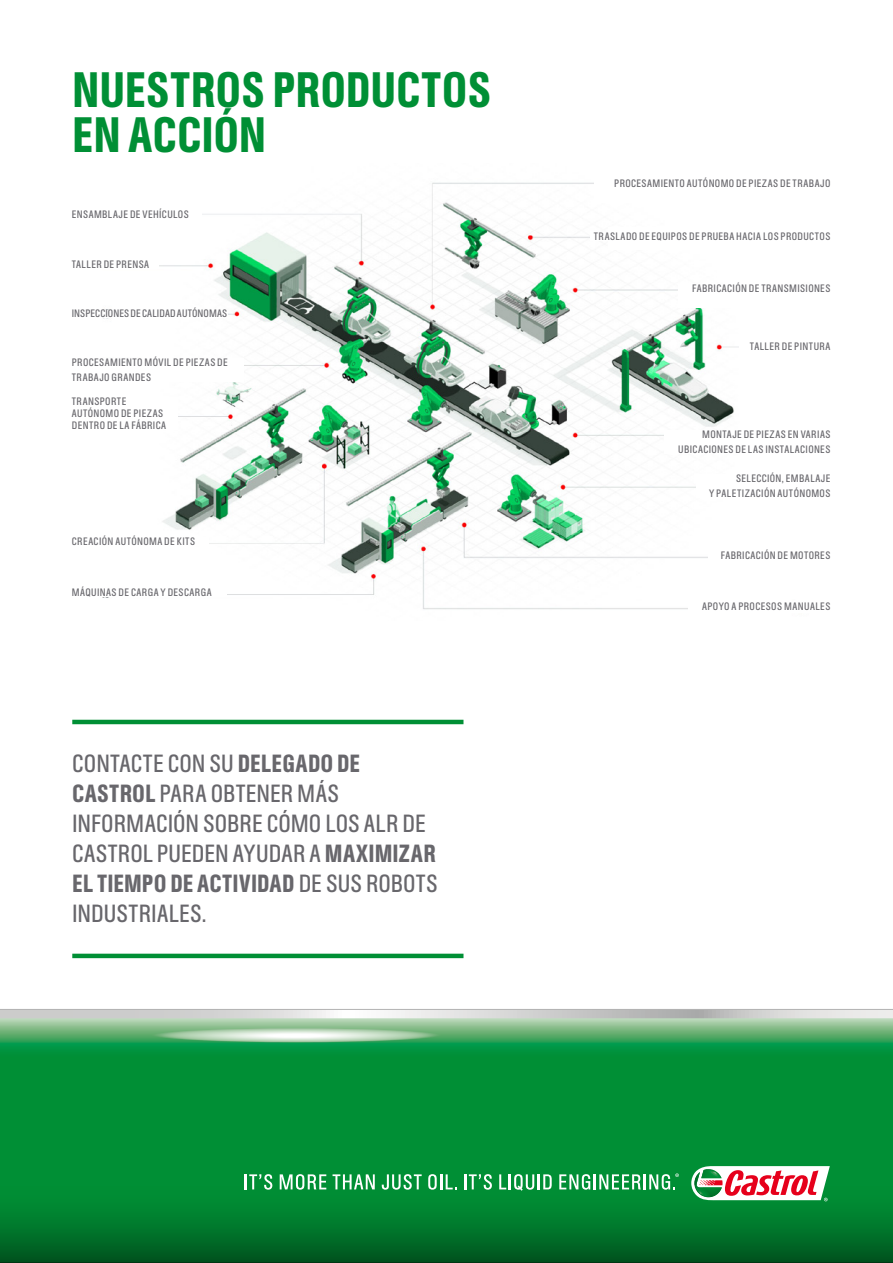
<style>
.page{position:relative;width:893px;height:1263px;background:#fff}
.page>*{position:absolute;margin:0;border:0;box-sizing:border-box;transform-origin:0 0}
.t1{font:500 45px/45px "Castrol Sans Con ML";letter-spacing:-.005em;color:#008f35}
.t2{font:22.5px/30px "Castrol Sans Con ML";letter-spacing:.005em;color:#68676c}
.t3{font:9.75px/15px "Castrol Sans Con ML";letter-spacing:.04em;color:#68676c;text-align:right}
.t4{font:9.75px "Castrol Sans Con ML";letter-spacing:.01em;color:#68676c}
.s1{font-weight:500}
</style>
<div class="page">
<img style="left:103px;top:182px;width:636px;height:428px">
<hr style="left:72px;top:720px;width:391px;height:4px;background:#008f35">
<hr style="left:72px;top:954px;width:391px;height:4px;background:#008f35">
<svg style="left:0;top:1009px;width:893px;height:9px;background:#d1d1d1"></svg>
<div style="left:0;top:1023px;width:893px;height:240px;background:#008f35"></div>
<svg style="left:0;top:1018px;width:893px;height:32px;background:#5cb176"></svg>
<div style="left:0;top:1181px;width:893px;height:82px;background:linear-gradient(to bottom,#019a39,#005820)"></div>
<svg style="left:152px;top:1027px;width:289px;height:16px"></svg>
<svg style="left:170px;top:1028px;width:253px;height:14px"></svg>
<svg style="left:173px;top:1029px;width:247px;height:13px"></svg>
<div style="left:188px;top:1029px;width:217px;height:12px;background:#b8d6b8;border-radius:50%"></div>
<div style="left:194px;top:1030px;width:205px;height:11px;background:#bddabd;border-radius:50%"></div>
<div style="left:197px;top:1030px;width:199px;height:10px;background:#c0dbc0;border-radius:50%"></div>
<div style="left:201px;top:1030px;width:191px;height:10px;background:#c4ddc3;border-radius:50%"></div>
<div style="left:205px;top:1030px;width:182px;height:10px;background:#c8e0c8;border-radius:50%"></div>
<div style="left:206px;top:1031px;width:181px;height:9px;background:#c9e0c8;border-radius:50%"></div>
<div style="left:210px;top:1031px;width:173px;height:9px;background:#cde2cc;border-radius:50%"></div>
<div style="left:214px;top:1031px;width:165px;height:9px;background:#d0e4d0;border-radius:50%"></div>
<div style="left:217px;top:1031px;width:159px;height:8px;background:#d3e6d2;border-radius:50%"></div>
<div style="left:220px;top:1031px;width:152px;height:8px;background:#d6e8d6;border-radius:50%"></div>
<div style="left:224px;top:1032px;width:144px;height:7px;background:#daead9;border-radius:50%"></div>
<div style="left:228px;top:1032px;width:137px;height:7px;background:#ddecdd;border-radius:50%"></div>
<div style="left:232px;top:1032px;width:129px;height:7px;background:#e1eee0;border-radius:50%"></div>
<div style="left:237px;top:1032px;width:119px;height:7px;background:#e5f0e4;border-radius:50%"></div>
<div style="left:238px;top:1032px;width:117px;height:6px;background:#e6f0e5;border-radius:50%"></div>
<div style="left:241px;top:1033px;width:110px;height:5px;background:#e9f3e9;border-radius:50%"></div>
<div style="left:246px;top:1033px;width:101px;height:5px;background:#edf5ed;border-radius:50%"></div>
<div style="left:251px;top:1033px;width:91px;height:5px;background:#f1f7f1;border-radius:50%"></div>
<div style="left:256px;top:1033px;width:81px;height:5px;background:#f5f9f5;border-radius:50%"></div>
<hr style="left:258px;top:1033px;width:76px;height:4px;background:#f8fbf7;border-radius:50%">
<hr style="left:260px;top:1034px;width:72px;height:3px;background:#f9fbf9;border-radius:50%">
<hr style="left:265px;top:1034px;width:63px;height:3px;background:#fdfdfd;border-radius:50%">
<hr style="left:0;top:1262px;width:893px;height:1px;background:#908f8f">
<div style="left:72px;top:210px;width:130px;height:8px;background:#fff"></div>
<div style="left:594px;top:180px;width:236px;height:23px;background:#fff"></div>
<div style="left:678px;top:284px;width:152px;height:23px;background:#fff"></div>
<div style="left:664px;top:431px;width:166px;height:23px;background:#fff"></div>
<div style="left:708px;top:552px;width:122px;height:8px;background:#fff"></div>
<div style="left:688px;top:603px;width:142px;height:9px;background:#fff"></div>
<div style="left:696px;top:475px;width:134px;height:23px;background:#fff"></div>
<div style="left:72px;top:261px;width:87px;height:8px;background:#fff"></div>
<div style="left:72px;top:310px;width:156px;height:7px;background:#fff"></div>
<div style="left:72px;top:358px;width:171px;height:23px;background:#fff"></div>
<div style="left:72px;top:397px;width:106px;height:32px;background:#fff"></div>
<div style="left:72px;top:538px;width:136px;height:8px;background:#fff"></div>
<div style="left:72px;top:589px;width:154px;height:8px;background:#fff"></div>
<div style="left:608px;top:228px;width:222px;height:22px;background:#fff"></div>
<div style="left:590px;top:233px;width:240px;height:7px;background:#fff"></div>
<svg style="left:245px;top:1174px;width:27px;height:16px"></svg>
<svg style="left:280px;top:1174px;width:46px;height:16px"></svg>
<svg style="left:333px;top:1174px;width:42px;height:15px"></svg>
<svg style="left:382px;top:1174px;width:40px;height:16px"></svg>
<svg style="left:428px;top:1174px;width:29px;height:16px"></svg>
<svg style="left:464px;top:1174px;width:28px;height:16px"></svg>
<svg style="left:499px;top:1174px;width:53px;height:17px"></svg>
<svg style="left:690px;top:1166px;width:141px;height:35px;background:#cba9a0"></svg>
<svg style="left:559px;top:1173px;width:120px;height:17px"></svg>
<h1 class="t1" style="left:72px;top:68px;width:420px">NUESTROS PRODUCTOS<br>EN ACCIÓN</h1>
<p class="t3" style="left:72px;top:206px;width:118px">ENSAMBLAJE DE VEHÍCULOS</p>
<p class="t3" style="left:72px;top:257px;width:79px">TALLER DE PRENSA</p>
<p class="t4" style="left:72px;top:308px;width:157px">INSPECCIONES DE CALIDAD AUTÓNOMAS</p>
<p class="t3" style="left:72px;top:354px;width:157px;text-align:left">PROCESAMIENTO MÓVIL DE PIEZAS DE<br>TRABAJO GRANDES</p>
<p class="t3" style="left:72px;top:395px;width:96px;line-height:12px;text-align:left">TRANSPORTE<br>AUTÓNOMO DE PIEZAS<br>DENTRO DE LA FÁBRICA</p>
<p class="t3" style="left:72px;top:534px;width:125px">CREACIÓN AUTÓNOMA DE KITS</p>
<p class="t3" style="left:72px;top:585px;width:141px">MÁQUINAS DE CARGA Y DESCARGA</p>
<h2 class="t2" style="left:72px;top:748px;width:367px">CONTACTE CON SU <span class="s1">DELEGADO DE<br>CASTROL</span> PARA OBTENER MÁS<br>INFORMACIÓN SOBRE CÓMO LOS ALR DE<br>CASTROL PUEDEN AYUDAR A <span class="s1">MAXIMIZAR<br>EL TIEMPO DE ACTIVIDAD</span> DE SUS ROBOTS<br>INDUSTRIALES.</h2>
<p class="t3" style="left:614px;top:176px;width:218px">PROCESAMIENTO AUTÓNOMO DE PIEZAS DE TRABAJO</p>
<p class="t3" style="left:594px;top:229px;width:238px">TRASLADO DE EQUIPOS DE PRUEBA HACIA LOS PRODUCTOS</p>
<p class="t3" style="left:692px;top:281px;width:140px">FABRICACIÓN DE TRANSMISIONES</p>
<p class="t3" style="left:750px;top:339px;width:82px">TALLER DE PINTURA</p>
<p class="t3" style="left:678px;top:427px;width:154px">MONTAJE DE PIEZAS EN VARIAS<br>UBICACIONES DE LAS INSTALACIONES</p>
<p class="t3" style="left:709px;top:471px;width:123px">SELECCIÓN, EMBALAJE<br>Y PALETIZACIÓN AUTÓNOMOS</p>
<p class="t3" style="left:721px;top:548px;width:111px">FABRICACIÓN DE MOTORES</p>
<p class="t3" style="left:702px;top:599px;width:130px">APOYO A PROCESOS MANUALES</p>
</div>
